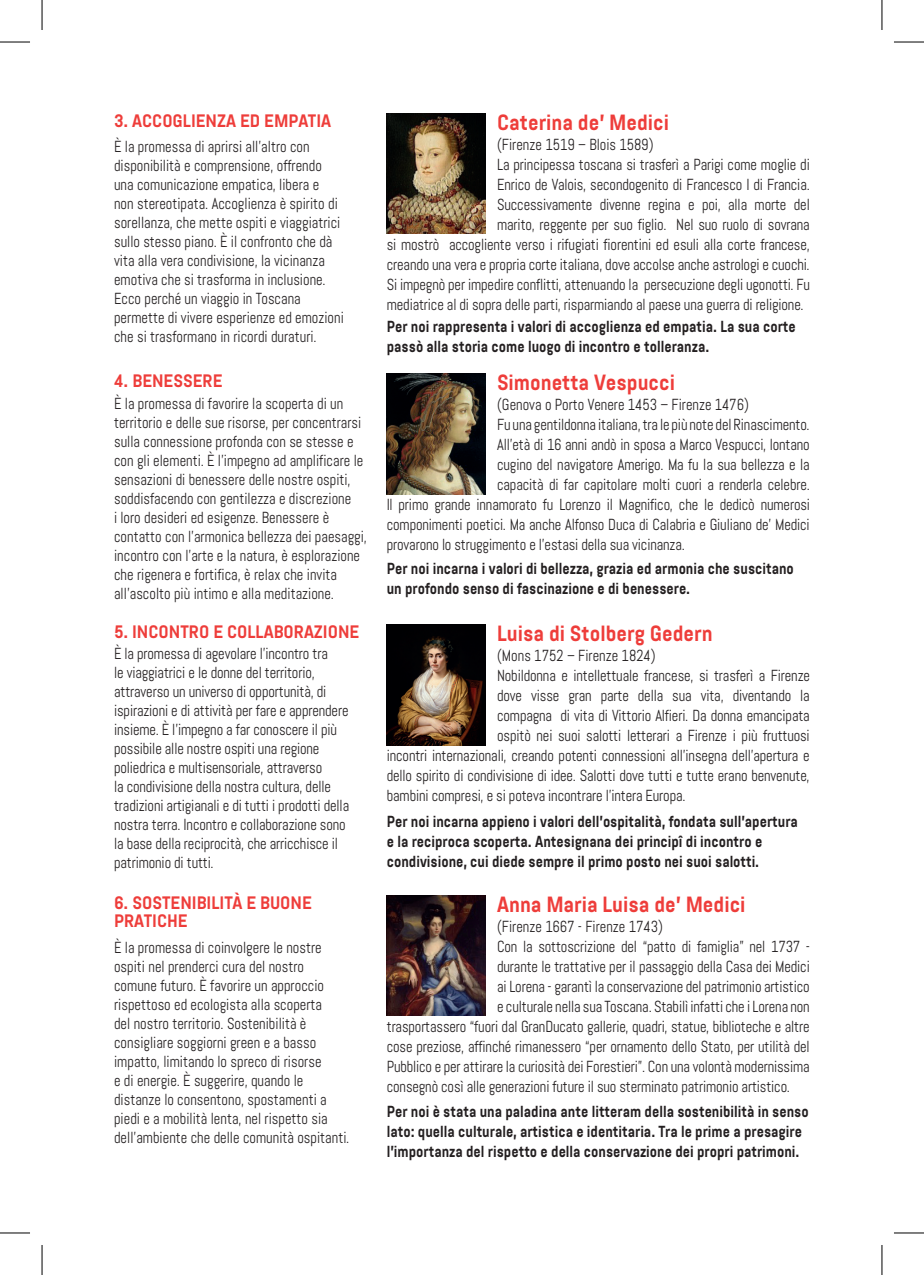
<style>
.page{position:relative;width:924px;height:1275px;background:#fff}
.page>*{position:absolute;margin:0;border:0;box-sizing:border-box;transform-origin:0 0}
.t1{font:700 22px "Abel Pro";color:#ee3d3a;scale:.95 1}
.t2{font:700 18px/18px "Abel Pro";color:#ee3d3a}
.t3{font:16px/19px "Abel";letter-spacing:-.01em;color:#231f20;scale:.9 1}
.t4{font:700 16px/20px "Abel Pro";color:#231f20;scale:.9 1}
</style>
<div class="page">
<img style="left:386px;top:113px;width:99px;height:120px">
<img style="left:386px;top:374px;width:99px;height:120px">
<img style="left:386px;top:625px;width:99px;height:120px">
<img style="left:386px;top:895px;width:99px;height:121px">
<hr style="left:0;top:42px;width:30px;height:1px;background:#000">
<hr style="left:893px;top:42px;width:30px;height:1px;background:#000">
<hr style="left:0;top:1232px;width:30px;height:1px;background:#000">
<hr style="left:893px;top:1232px;width:30px;height:1px;background:#000">
<hr style="left:42px;top:0;width:1px;height:30px;background:#000">
<hr style="left:42px;top:1245px;width:1px;height:30px;background:#000">
<hr style="left:881px;top:0;width:1px;height:30px;background:#000">
<hr style="left:881px;top:1245px;width:1px;height:30px;background:#000">
<p class="t2" style="left:114px;top:111px;width:218px">3. ACCOGLIENZA ED EMPATIA</p>
<p class="t3" style="left:114px;top:137px;width:257px">È la promessa di aprirsi all’altro con disponibilità e comprensione, offrendo una comunicazione empatica, libera e<br>non stereotipata. Accoglienza è spirito di sorellanza, che mette ospiti e viaggiatrici sullo stesso piano. È il confronto che dà vita alla vera condivisione, la vicinanza emotiva che si trasforma in inclusione.<br>Ecco perché un viaggio in Toscana permette di vivere esperienze ed emozioni che si trasformano in ricordi duraturi.</p>
<p class="t2" style="left:114px;top:372px;width:110px">4. BENESSERE</p>
<p class="t3" style="left:114px;top:394px;width:282px">È la promessa di favorire la scoperta di un territorio e delle sue risorse, per concentrarsi sulla connessione profonda con se stesse e con gli elementi. È l’impegno ad amplificare le sensazioni di benessere delle nostre ospiti, soddisfacendo con gentilezza e discrezione<br>i loro desideri ed esigenze. Benessere è contatto con l’armonica bellezza dei paesaggi, incontro con l’arte e la natura, è esplorazione che rigenera e fortifica, è relax che invita all’ascolto più intimo e alla meditazione.</p>
<p class="t2" style="left:114px;top:623px;width:246px">5. INCONTRO E COLLABORAZIONE</p>
<p class="t3" style="left:114px;top:644px;width:262px">È la promessa di agevolare l’incontro tra<br>le viaggiatrici e le donne del territorio, attraverso un universo di opportunità, di ispirazioni e di attività per fare e apprendere insieme. È l’impegno a far conoscere il più possibile alle nostre ospiti una regione poliedrica e multisensoriale, attraverso<br>la condivisione della nostra cultura, delle tradizioni artigianali e di tutti i prodotti della nostra terra. Incontro e collaborazione sono la base della reciprocità, che arricchisce il patrimonio di tutti.</p>
<p class="t2" style="left:114px;top:894px;width:199px">6. SOSTENIBILITÀ E BUONE<br>PRATICHE</p>
<p class="t3" style="left:114px;top:938px;width:263px">È la promessa di coinvolgere le nostre ospiti nel prenderci cura del nostro comune futuro. È favorire un approccio rispettoso ed ecologista alla scoperta<br>del nostro territorio. Sostenibilità è consigliare soggiorni green e a basso impatto, limitando lo spreco di risorse<br>e di energie. È suggerire, quando le distanze lo consentono, spostamenti a piedi e a mobilità lenta, nel rispetto sia dell’ambiente che delle comunità ospitanti.</p>
<h1 class="t1" style="left:497px;top:107px;width:182px">Caterina de’ Medici</h1>
<p class="t3" style="left:497px;top:135px;width:175px">(Firenze 1519 – Blois 1589)</p>
<p class="t3" style="left:497px;top:155px;width:349px">La principessa toscana si trasferì a Parigi come moglie di</p>
<p class="t3" style="left:497px;top:175px;width:349px">Enrico de Valois, secondogenito di Francesco I di Francia.</p>
<p class="t3" style="left:497px;top:195px;width:349px">Successivamente divenne regina e poi, alla morte del</p>
<p class="t3" style="left:497px;top:215px;width:349px">marito, reggente per suo figlio. Nel suo ruolo di sovrana</p>
<p class="t3" style="left:386px;top:235px;width:471px">si mostrò accogliente verso i rifugiati fiorentini ed esuli alla corte francese,</p>
<p class="t3" style="left:386px;top:255px;width:471px">creando una vera e propria corte italiana, dove accolse anche astrologi e cuochi.</p>
<p class="t3" style="left:386px;top:275px;width:471px">Si impegnò per impedire conflitti, attenuando la persecuzione degli ugonotti. Fu</p>
<p class="t3" style="left:386px;top:295px;width:464px">mediatrice al di sopra delle parti, risparmiando al paese una guerra di religione.</p>
<p class="t4" style="left:386px;top:316px;width:456px">Per noi rappresenta i valori di accoglienza ed empatia. La sua corte passò alla storia come luogo di incontro e tolleranza.</p>
<h1 class="t1" style="left:497px;top:367px;width:189px">Simonetta Vespucci</h1>
<p class="t3" style="left:497px;top:395px;width:281px">(Genova o Porto Venere 1453 – Firenze 1476)</p>
<p class="t3" style="left:497px;top:415px;width:348px">Fu una gentildonna italiana, tra le più note del Rinascimento.</p>
<p class="t3" style="left:497px;top:435px;width:348px">All’età di 16 anni andò in sposa a Marco Vespucci, lontano</p>
<p class="t3" style="left:497px;top:455px;width:349px">cugino del navigatore Amerigo. Ma fu la sua bellezza e la</p>
<p class="t3" style="left:497px;top:475px;width:348px">capacità di far capitolare molti cuori a renderla celebre.</p>
<p class="t3" style="left:386px;top:495px;width:471px">Il primo grande innamorato fu Lorenzo il Magnifico, che le dedicò numerosi</p>
<p class="t3" style="left:386px;top:515px;width:471px">componimenti poetici. Ma anche Alfonso Duca di Calabria e Giuliano de’ Medici</p>
<p class="t3" style="left:386px;top:535px;width:332px">provarono lo struggimento e l’estasi della sua vicinanza.</p>
<p class="t4" style="left:386px;top:559px;width:453px">Per noi incarna i valori di bellezza, grazia ed armonia che suscitano un profondo senso di fascinazione e di benessere.</p>
<h1 class="t1" style="left:497px;top:618px;width:228px">Luisa di Stolberg Gedern</h1>
<p class="t3" style="left:497px;top:646px;width:177px">(Mons 1752 – Firenze 1824)</p>
<p class="t3" style="left:497px;top:666px;width:349px">Nobildonna e intellettuale francese, si trasferì a Firenze</p>
<p class="t3" style="left:497px;top:686px;width:349px">dove visse gran parte della sua vita, diventando la</p>
<p class="t3" style="left:497px;top:706px;width:349px">compagna di vita di Vittorio Alfieri. Da donna emancipata</p>
<p class="t3" style="left:497px;top:726px;width:349px">ospitò nei suoi salotti letterari a Firenze i più fruttuosi</p>
<p class="t3" style="left:386px;top:746px;width:471px">incontri internazionali, creando potenti connessioni all’insegna dell’apertura e</p>
<p class="t3" style="left:386px;top:766px;width:471px">dello spirito di condivisione di idee. Salotti dove tutti e tutte erano benvenute,</p>
<p class="t3" style="left:386px;top:786px;width:333px">bambini compresi, e si poteva incontrare l’intera Europa.</p>
<p class="t4" style="left:386px;top:811px;width:458px">Per noi incarna appieno i valori dell’ospitalità, fondata sull’apertura e la reciproca scoperta. Antesignana dei principî di incontro e condivisione, cui diede sempre il primo posto nei suoi salotti.</p>
<h1 class="t1" style="left:497px;top:889px;width:263px">Anna Maria Luisa de’ Medici</h1>
<p class="t3" style="left:497px;top:917px;width:186px">(Firenze 1667 - Firenze 1743)</p>
<p class="t3" style="left:497px;top:937px;width:349px">Con la sottoscrizione del “patto di famiglia” nel 1737 -</p>
<p class="t3" style="left:497px;top:957px;width:349px">durante le trattative per il passaggio della Casa dei Medici</p>
<p class="t3" style="left:497px;top:977px;width:348px">ai Lorena - garantì la conservazione del patrimonio artistico</p>
<p class="t3" style="left:497px;top:997px;width:349px">e culturale nella sua Toscana. Stabilì infatti che i Lorena non</p>
<p class="t3" style="left:386px;top:1017px;width:471px">trasportassero “fuori dal GranDucato gallerie, quadri, statue, biblioteche e altre</p>
<p class="t3" style="left:386px;top:1037px;width:471px">cose preziose, affinché rimanessero “per ornamento dello Stato, per utilità del</p>
<p class="t3" style="left:386px;top:1057px;width:471px">Pubblico e per attirare la curiosità dei Forestieri”. Con una volontà modernissima</p>
<p class="t3" style="left:386px;top:1077px;width:449px">consegnò così alle generazioni future il suo sterminato patrimonio artistico.</p>
<p class="t4" style="left:386px;top:1101px;width:470px">Per noi è stata una paladina ante litteram della sostenibilità in senso lato: quella culturale, artistica e identitaria. Tra le prime a presagire l’importanza del rispetto e della conservazione dei propri patrimoni.</p>
</div>
